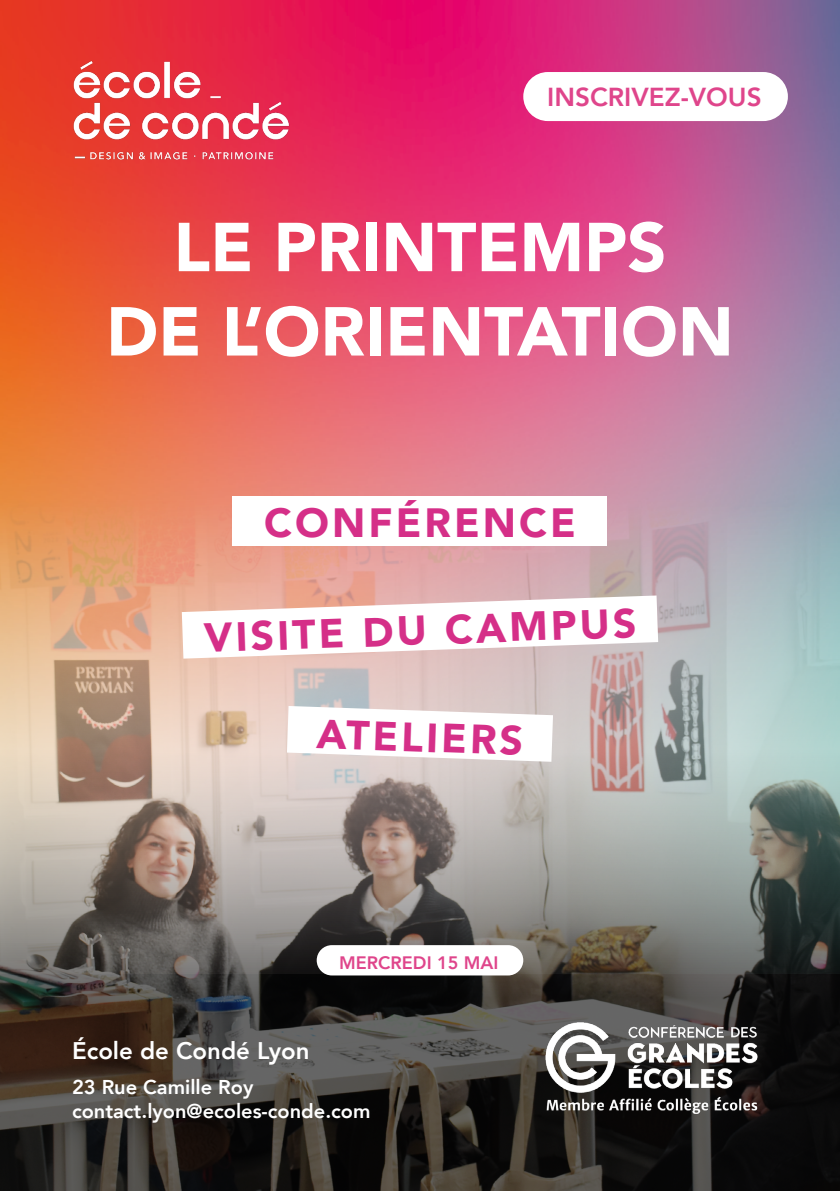
<style>
.page{position:relative;width:840px;height:1191px;background:#fff}
.page>*{position:absolute;margin:0;border:0;box-sizing:border-box;transform-origin:0 0}
.t1{font:900 68.4px/84.4px "Avenir";color:#fff;text-align:center}
.t2{font:900 40.8px "Avenir";letter-spacing:.075em;color:#d52f88}
.t3{font:800 26px "Avenir";color:#df458b}
.t4{font:800 24px "Avenir";color:#fff}
.t5{font:800 20px/24px "Avenir";color:#fff}
.t6{font:800 18px "Avenir";color:#df458b}
</style>
<div class="page">
<svg style="left:0;top:973px;width:839px;height:218px;background:#302d29"></svg>
<img style="left:0;top:0;width:839px;height:973px">
<div style="left:232px;top:496px;width:375px;height:49px;background:#fff"></div>
<svg style="left:182px;top:595px;width:475px;height:63px"></svg>
<svg style="left:287px;top:706px;width:265px;height:56px"></svg>
<img style="left:70px;top:56px;width:223px;height:107px">
<img style="left:544px;top:1018px;width:225px;height:101px">
<div style="left:523px;top:72px;width:264px;height:49px;background:#fff;border-radius:25px"></div>
<div style="left:316px;top:945px;width:207px;height:30px;background:#fff;border-radius:15px"></div>
<h3 class="t3" style="left:547px;top:76px;width:216px">INSCRIVEZ-VOUS</h3>
<h1 class="t1" style="left:106px;top:203px;width:628px">LE PRINTEMPS<br>DE L’ORIENTATION</h1>
<h2 class="t2" style="left:264px;top:488px;width:313px">CONFÉRENCE</h2>
<h2 class="t2" style="left:202px;top:603px;width:434px;rotate:-2deg">VISITE DU CAMPUS</h2>
<h2 class="t2" style="left:318px;top:698px;width:208px;rotate:2deg">ATELIERS</h2>
<p class="t6" style="left:339px;top:949px;width:160px">MERCREDI 15 MAI</p>
<p class="t4" style="left:72px;top:1032px;width:239px">École de Condé Lyon</p>
<p class="t5" style="left:72px;top:1075px;width:300px">23 Rue Camille Roy contact.lyon@ecoles-conde.com</p>
</div>
